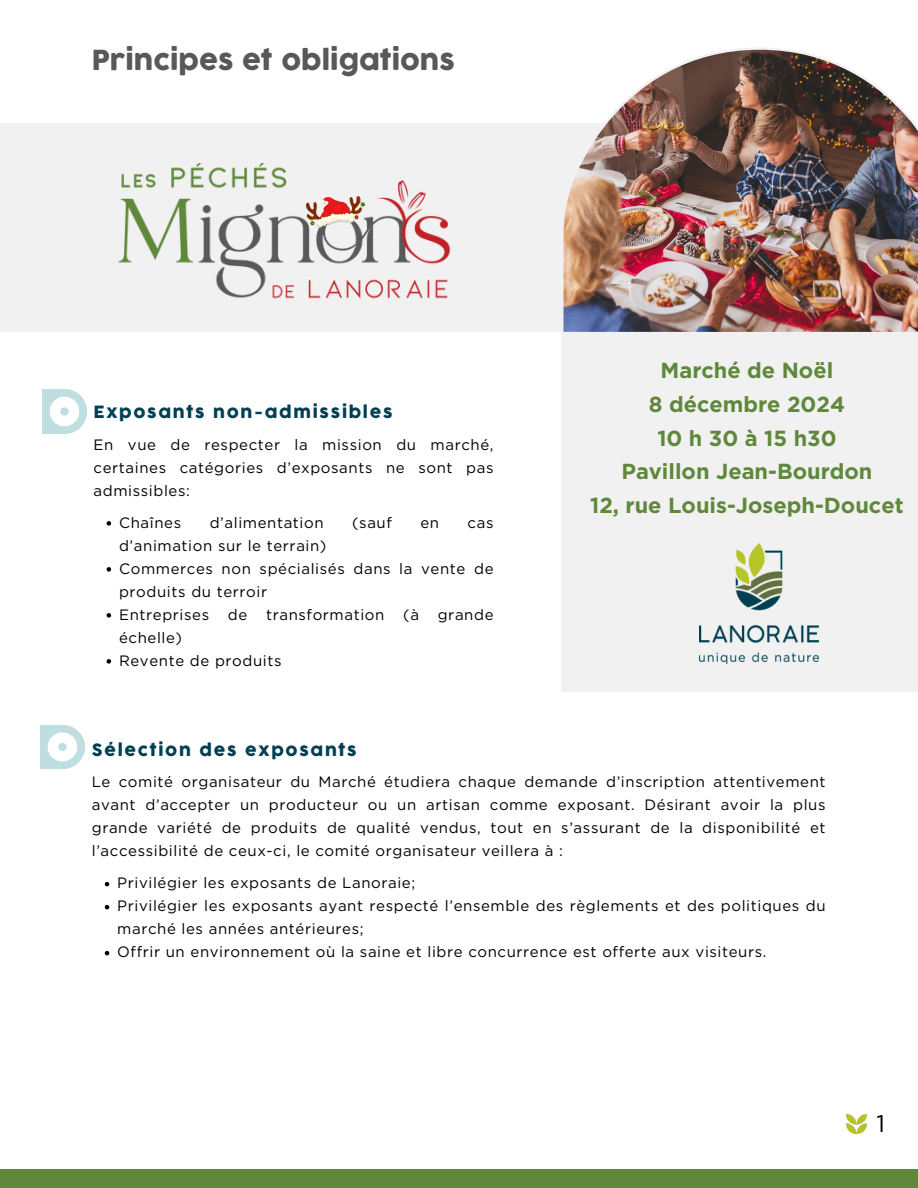
<style>
.page{position:relative;width:918px;height:1188px;background:#fff}
.page>*{position:absolute;margin:0;border:0;box-sizing:border-box;transform-origin:0 0}
.t1{font:27px "Cocogoose";color:#585859}
.t2{font:24px "Gotham";color:#000}
.t3{font:700 21.75px/33.8px "Gotham";color:#5f883b;text-align:center}
.t4{font:16.5px "Cocogoose";letter-spacing:.1em;color:#003f52}
.t5{font:15px/23px "Gotham";letter-spacing:.04em;color:#000;text-align:justify}
</style>
<div class="page">
<div style="left:0;top:124px;width:899px;height:208px;background:#f1f1f1"></div>
<div style="left:561px;top:334px;width:357px;height:358px;background:#f1f1f1"></div>
<img style="left:561px;top:48px;width:357px;height:286px">
<div style="left:0;top:1169px;width:918px;height:19px;background:#5f883b"></div>
<img style="left:846px;top:1115px;width:20px;height:19px">
<img style="left:118px;top:163px;width:333px;height:136px">
<img style="left:307px;top:196px;width:58px;height:31px">
<img style="left:700px;top:544px;width:119px;height:119px">
<svg style="left:107px;top:521px;width:4px;height:5px"></svg>
<svg style="left:107px;top:567px;width:4px;height:5px"></svg>
<svg style="left:107px;top:613px;width:4px;height:5px"></svg>
<svg style="left:107px;top:659px;width:4px;height:5px"></svg>
<svg style="left:105px;top:882px;width:4px;height:4px"></svg>
<svg style="left:105px;top:905px;width:4px;height:4px"></svg>
<svg style="left:105px;top:951px;width:4px;height:4px"></svg>
<img style="left:40px;top:725px;width:44px;height:44px">
<img style="left:42px;top:389px;width:44px;height:44px">
<p class="t1" style="left:92px;top:43px;width:365px">Principes et obligations</p>
<p class="t4" style="left:94px;top:402px;width:301px">Exposants non-admissibles</p>
<p class="t5" style="left:94px;top:433px;width:401px">En vue de respecter la mission du marché, certaines catégories d’exposants ne sont pas admissibles:</p>
<p class="t5" style="left:119px;top:511px;width:64px">Chaînes</p>
<p class="t5" style="left:210px;top:511px;width:115px">d’alimentation</p>
<p class="t5" style="left:352px;top:511px;width:41px">(sauf</p>
<p class="t5" style="left:420px;top:511px;width:20px">en</p>
<p class="t5" style="left:468px;top:511px;width:27px">cas</p>
<p class="t5" style="left:119px;top:534px;width:209px">d’animation sur le terrain)</p>
<p class="t5" style="left:119px;top:557px;width:376px">Commerces non spécialisés dans la vente de produits du terroir</p>
<h2 class="t5" style="left:119px;top:603px;width:92px">Entreprises</h2>
<h2 class="t5" style="left:228px;top:603px;width:21px">de</h2>
<h2 class="t5" style="left:266px;top:603px;width:120px">transformation</h2>
<h2 class="t5" style="left:403px;top:603px;width:17px">(à</h2>
<h2 class="t5" style="left:438px;top:603px;width:57px">grande</h2>
<h2 class="t5" style="left:119px;top:626px;width:65px">échelle)</h2>
<p class="t5" style="left:119px;top:649px;width:164px">Revente de produits</p>
<p class="t4" style="left:92px;top:739px;width:267px">Sélection des exposants</p>
<p class="t3" style="left:590px;top:353px;width:315px">Marché de Noël<br>8 décembre 2024<br>10 h 30 à 15 h30<br>Pavillon Jean-Bourdon<br>12, rue Louis-Joseph-Doucet</p>
<p class="t5" style="left:92px;top:771px;width:735px">Le comité organisateur du Marché étudiera chaque demande d’inscription attentivement avant d’accepter un producteur ou un artisan comme exposant. Désirant avoir la plus grande variété de produits de qualité vendus, tout en s’assurant de la disponibilité et l’accessibilité de ceux-ci, le comité organisateur veillera à :</p>
<p class="t5" style="left:117px;top:872px;width:299px">Privilégier les exposants de Lanoraie;</p>
<p class="t5" style="left:117px;top:895px;width:710px">Privilégier les exposants ayant respecté l’ensemble des règlements et des politiques du marché les années antérieures;</p>
<p class="t5" style="left:117px;top:941px;width:651px">Offrir un environnement où la saine et libre concurrence est offerte aux visiteurs.</p>
<p class="t2" style="left:876px;top:1109px;width:10px">1</p>
</div>
